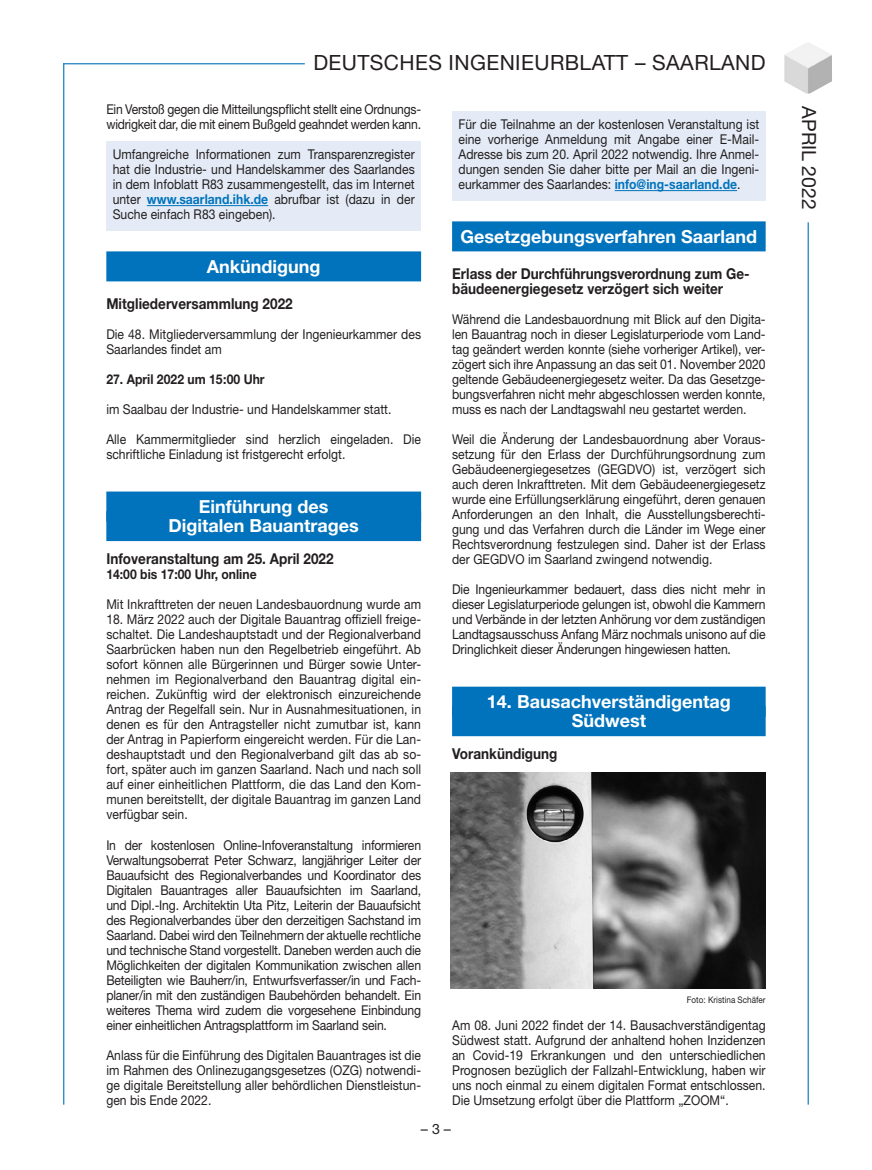
<style>
.page{position:relative;width:872px;height:1170px;background:#fff}
.page>*{position:absolute;margin:0;border:0;box-sizing:border-box;transform-origin:0 0}
.t1{font:21px "Helvetica Neue LT Std";letter-spacing:.02em;color:#231f20}
.t2{font:19.5px "Helvetica Neue LT Std";color:#231f20}
.t3{font:700 18px/19.5px "Helvetica Neue LT Std";color:#fff;text-align:center}
.t4{font:700 15px/15px "Helvetica Neue LT Std";color:#231f20;scale:.9 1}
.t5{font:14.25px "Helvetica Neue LT Std";color:#231f20}
.t6{font:13.5px/15px "Helvetica Neue LT Std";color:#231f20;text-align:justify;scale:.9 1}
.t7{font:13.5px/15px "Helvetica Neue LT Std";letter-spacing:-.02em;color:#231f20;scale:.9 1}
.t8{font:700 13.5px "Helvetica Neue LT Std";color:#231f20;scale:.9 1}
.t9{font:9px "Helvetica Neue LT Std";color:#231f20;scale:.9 1}
.s1{font-weight:700;color:#0073bc}
</style>
<div class="page">
<hr style="left:807px;top:222px;width:1px;height:882px;background:#0073bc">
<hr style="left:63px;top:63px;width:1px;height:1041px;background:#0073bc">
<hr style="left:63px;top:63px;width:242px;height:1px;background:#0073bc">
<img style="left:784px;top:43px;width:48px;height:51px">
<div style="left:106px;top:141px;width:315px;height:90px;background:#e4ebf6"></div>
<hr style="left:147px;top:205px;width:121px;height:1px;background:#0073bc">
<div style="left:106px;top:251px;width:315px;height:30px;background:#0073bc"></div>
<div style="left:106px;top:491px;width:315px;height:30px;background:#0073bc"></div>
<div style="left:106px;top:511px;width:315px;height:30px;background:#0073bc"></div>
<div style="left:452px;top:111px;width:313px;height:90px;background:#e4ebf6"></div>
<hr style="left:614px;top:190px;width:123px;height:1px;background:#0073bc">
<div style="left:452px;top:221px;width:313px;height:30px;background:#0073bc"></div>
<div style="left:452px;top:686px;width:313px;height:30px;background:#0073bc"></div>
<div style="left:452px;top:706px;width:313px;height:30px;background:#0073bc"></div>
<img style="left:451px;top:772px;width:314px;height:216px">
<h1 class="t1" style="left:313px;top:50px;width:454px">DEUTSCHES INGENIEURBLATT – SAARLAND</h1>
<p class="t7" style="left:106px;top:102px;width:351px">Ein Verstoß gegen die Mitteilungspflicht stellt eine Ordnungs&shy;widrigkeit dar, die mit einem Bußgeld geahndet werden kann.</p>
<p class="t6" style="left:113px;top:147px;width:337px">Umfangreiche Informationen zum Transparenzregister hat die Industrie- und Handelskammer des Saarlandes in dem Infoblatt R83 zusammengestellt, das im Internet unter <span class="s1">www.saarland.ihk.de</span> abrufbar ist (dazu in der Suche einfach R83 eingeben).</p>
<h3 class="t3" style="left:207px;top:256px;width:115px">Ankündigung</h3>
<p class="t4" style="left:106px;top:296px;width:209px">Mitgliederversammlung 2022</p>
<p class="t6" style="left:106px;top:327px;width:351px">Die 48. Mitgliederversammlung der Ingenieurkammer des<br>Saarlandes findet am</p>
<p class="t8" style="left:106px;top:371px;width:177px">27. April 2022 um 15:00 Uhr</p>
<p class="t6" style="left:106px;top:402px;width:318px">im Saalbau der Industrie- und Handelskammer statt.</p>
<p class="t6" style="left:106px;top:432px;width:351px">Alle Kammermitglieder sind herzlich eingeladen. Die schriftliche Einladung ist fristgerecht erfolgt.</p>
<h3 class="t3" style="left:168px;top:496px;width:192px">Einführung des<br>Digitalen Bauantrages</h3>
<p class="t4" style="left:106px;top:551px;width:254px">Infoveranstaltung am 25. April 2022</p>
<p class="t8" style="left:106px;top:566px;width:168px">14:00 bis 17:00 Uhr, online</p>
<p class="t6" style="left:106px;top:597px;width:351px">Mit Inkrafttreten der neuen Landesbauordnung wurde am</p>
<p class="t6" style="left:106px;top:612px;width:351px">18. März 2022 auch der Digitale Bauantrag offiziell freige&shy;schaltet. Die Landeshauptstadt und der Regionalverband Saarbrücken haben nun den Regelbetrieb eingeführt. Ab sofort können alle Bürgerinnen und Bürger sowie Unter&shy;nehmen im Regionalverband den Bauantrag digital ein&shy;reichen. Zukünftig wird der elektronisch einzureichende Antrag der Regelfall sein. Nur in Ausnahmesituationen, in denen es für den Antragsteller nicht zumutbar ist, kann der Antrag in Papierform eingereicht werden. Für die Lan&shy;deshauptstadt und den Regionalverband gilt das ab so&shy;fort, später auch im ganzen Saarland. Nach und nach soll auf einer einheitlichen Plattform, die das Land den Kom&shy;munen bereitstellt, der digitale Bauantrag im ganzen Land verfügbar sein.</p>
<p class="t6" style="left:106px;top:837px;width:351px">In der kostenlosen Online-Infoveranstaltung informieren Verwaltungsoberrat Peter Schwarz, langjähriger Leiter der Bauaufsicht des Regionalverbandes und Koordinator des Digitalen Bauantrages aller Bauaufsichten im Saarland, und Dipl.-Ing. Architektin Uta Pitz, Leiterin der Bauaufsicht des Regionalverbandes über den derzeitigen Sachstand im Saarland. Dabei wird den Teilnehmern der aktuelle rechtliche und technische Stand vorgestellt. Daneben werden auch die Möglichkeiten der digitalen Kommunikation zwischen allen Beteiligten wie Bauherr/in, Entwurfsverfasser/in und Fach&shy;planer/in mit den zuständigen Baubehörden behandelt. Ein weiteres Thema wird zudem die vorgesehene Einbindung einer einheitlichen Antragsplattform im Saarland sein.</p>
<p class="t6" style="left:106px;top:1047px;width:351px">Anlass für die Einführung des Digitalen Bauantrages ist die im Rahmen des Onlinezugangsgesetzes (OZG) notwendi&shy;ge digitale Bereitstellung aller behördlichen Dienstleistun&shy;gen bis Ende 2022.</p>
<p class="t6" style="left:458px;top:117px;width:336px">Für die Teilnahme an der kostenlosen Veranstaltung ist eine vorherige Anmeldung mit Angabe einer E-Mail-Adresse bis zum 20. April 2022 notwendig. Ihre Anmel&shy;dungen senden Sie daher bitte per Mail an die Ingeni&shy;eurkammer des Saarlandes: <span class="s1">info@ing-saarland.de</span>.</p>
<h3 class="t3" style="left:460px;top:226px;width:298px">Gesetzgebungsverfahren Saarland</h3>
<p class="t4" style="left:452px;top:266px;width:332px">Erlass der Durchführungsverordnung zum Ge&shy;bäudeenergiegesetz verzögert sich weiter</p>
<p class="t6" style="left:452px;top:312px;width:350px">Während die Landesbauordnung mit Blick auf den Digita&shy;len Bauantrag noch in dieser Legislaturperiode vom Land&shy;tag geändert werden konnte (siehe vorheriger Artikel), ver&shy;zögert sich ihre Anpassung an das seit 01. November 2020 geltende Gebäudeenergiegesetz weiter. Da das Gesetzge&shy;bungsverfahren nicht mehr abgeschlossen werden konnte, muss es nach der Landtagswahl neu gestartet werden.</p>
<p class="t6" style="left:452px;top:432px;width:350px">Weil die Änderung der Landesbauordnung aber Voraus&shy;setzung für den Erlass der Durchführungsordnung zum Gebäudeenergiegesetzes (GEGDVO) ist, verzögert sich auch deren Inkrafttreten. Mit dem Gebäudeenergiegesetz wurde eine Erfüllungserklärung eingeführt, deren genauen Anforderungen an den Inhalt, die Ausstellungsberechti&shy;gung und das Verfahren durch die Länder im Wege einer Rechtsverordnung festzulegen sind. Daher ist der Erlass der GEGDVO im Saarland zwingend notwendig.</p>
<p class="t6" style="left:452px;top:582px;width:350px">Die Ingenieurkammer bedauert, dass dies nicht mehr in dieser Legislaturperiode gelungen ist, obwohl die Kammern und Verbände in der letzten Anhörung vor dem zuständigen Landtagsausschuss Anfang März nochmals unisono auf die Dringlichkeit dieser Änderungen hingewiesen hatten.</p>
<h3 class="t3" style="left:487px;top:691px;width:245px">14. Bausachverständigentag<br>Südwest</h3>
<p class="t4" style="left:452px;top:746px;width:119px">Vorankündigung</p>
<p class="t9" style="left:687px;top:993px;width:89px">Foto: Kristina Schäfer</p>
<p class="t6" style="left:452px;top:1017px;width:350px">Am 08. Juni 2022 findet der 14. Bausachverständigentag Südwest statt. Aufgrund der anhaltend hohen Inzidenzen an Covid-19 Erkrankungen und den unterschiedlichen Prognosen bezüglich der Fallzahl-Entwicklung, haben wir uns noch einmal zu einem digitalen Format entschlossen.<br>Die Umsetzung erfolgt über die Plattform „ZOOM“.</p>
<p class="t5" style="left:421px;top:1120px;width:32px">– 3 –</p>
<h2 class="t2" style="left:821px;top:106px;width:104px;rotate:90deg">APRIL 2022</h2>
</div>
